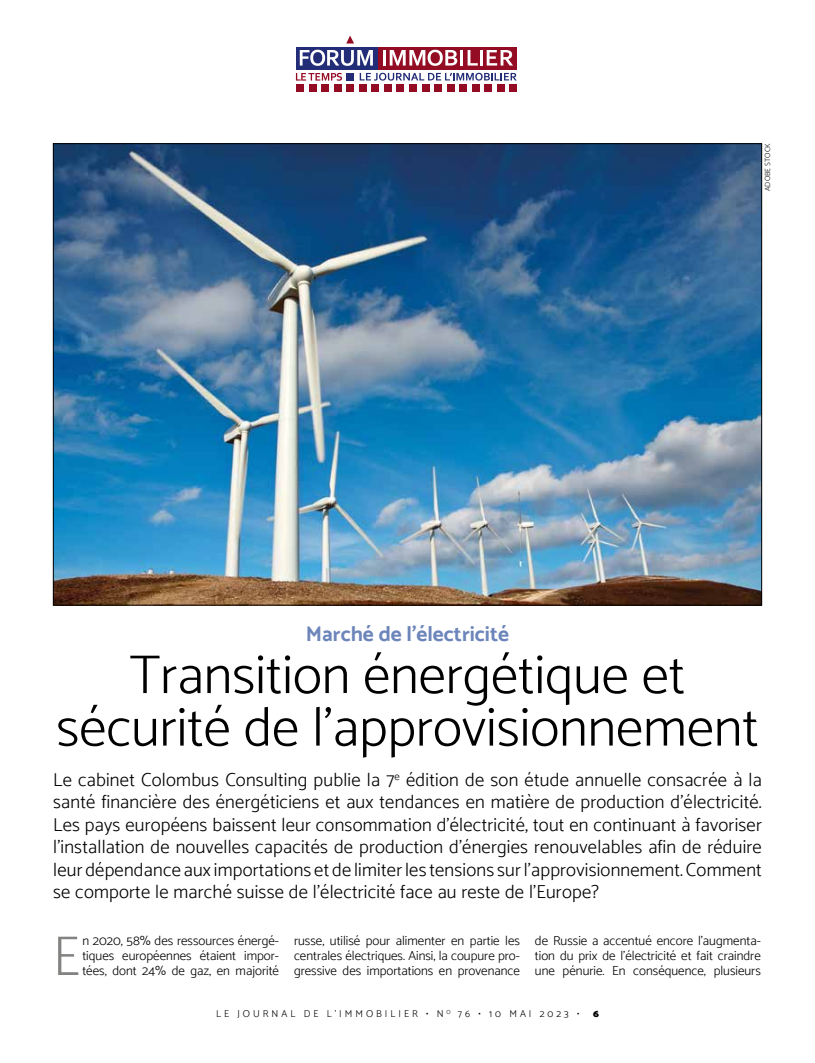
<style>
.page{position:relative;width:815px;height:1063px;background:#fff}
.page>*{position:absolute;margin:0;border:0;box-sizing:border-box;transform-origin:0 0}
.t1{font:300 56.38px "Catamaran";color:#838382;scale:.93 1}
.t2{font:300 55px/52.5px "Catamaran";color:#000;text-align:center}
.t3{font:700 21.25px "Catamaran";color:#6c85ba}
.t4{font:300 18.75px/22.5px "Catamaran";letter-spacing:.01em;color:#000;text-align:justify}
.t5{font:300 13.12px/15px "Catamaran";color:#000;text-align:justify}
.t6{font:300 10px "Catamaran";letter-spacing:.3em;color:#000}
.t7{font:900 10px "Catamaran";color:#000}
.t8{font:300 7.5px "Catamaran";letter-spacing:.01em;color:#000}
</style>
<div class="page">
<svg style="left:296px;top:73px;width:46px;height:8px"></svg>
<svg style="left:360px;top:73px;width:157px;height:8px"></svg>
<div style="left:296px;top:47px;width:82px;height:22px;background:#232c77"></div>
<div style="left:378px;top:47px;width:139px;height:22px;background:#940b24"></div>
<svg style="left:300px;top:50px;width:73px;height:16px"></svg>
<hr style="left:383px;top:50px;width:3px;height:16px;background:#fff">
<svg style="left:390px;top:50px;width:67px;height:16px"></svg>
<hr style="left:460px;top:50px;width:3px;height:16px;background:#fff">
<svg style="left:468px;top:50px;width:10px;height:16px"></svg>
<hr style="left:480px;top:50px;width:3px;height:16px;background:#fff">
<svg style="left:487px;top:50px;width:26px;height:16px"></svg>
<div style="left:296px;top:84px;width:8px;height:8px;background:#940b24"></div>
<div style="left:309px;top:84px;width:7px;height:8px;background:#940b24"></div>
<div style="left:321px;top:84px;width:8px;height:8px;background:#940b24"></div>
<div style="left:334px;top:84px;width:8px;height:8px;background:#940b24"></div>
<div style="left:346px;top:84px;width:8px;height:8px;background:#940b24"></div>
<div style="left:346px;top:73px;width:8px;height:8px;background:#232c77"></div>
<svg style="left:346px;top:36px;width:8px;height:8px"></svg>
<div style="left:359px;top:84px;width:8px;height:8px;background:#940b24"></div>
<div style="left:371px;top:84px;width:8px;height:8px;background:#940b24"></div>
<div style="left:384px;top:84px;width:8px;height:8px;background:#940b24"></div>
<div style="left:396px;top:84px;width:8px;height:8px;background:#940b24"></div>
<div style="left:409px;top:84px;width:8px;height:8px;background:#940b24"></div>
<div style="left:422px;top:84px;width:7px;height:8px;background:#940b24"></div>
<div style="left:434px;top:84px;width:8px;height:8px;background:#940b24"></div>
<div style="left:447px;top:84px;width:8px;height:8px;background:#940b24"></div>
<div style="left:459px;top:84px;width:8px;height:8px;background:#940b24"></div>
<div style="left:472px;top:84px;width:8px;height:8px;background:#940b24"></div>
<div style="left:484px;top:84px;width:8px;height:8px;background:#940b24"></div>
<div style="left:497px;top:84px;width:8px;height:8px;background:#940b24"></div>
<div style="left:509px;top:84px;width:8px;height:8px;background:#940b24"></div>
<img style="left:55px;top:146px;width:705px;height:457px">
<p class="t8" style="left:763px;top:191px;width:49px;rotate:-90deg">ADOBE STOCK</p>
<p class="t3" style="left:306px;top:621px;width:205px">Marché de l’électricité</p>
<h2 class="t2" style="left:56px;top:648px;width:704px">Transition énergétique et sécurité de l’approvisionnement</h2>
<p class="t4" style="left:53px;top:768px;width:710px">Le cabinet Colombus Consulting publie la 7<sup>e</sup> édition de son étude annuelle consacrée à la santé financière des énergéticiens et aux tendances en matière de production d’électricité.<br>Les pays européens baissent leur consommation d’électricité, tout en continuant à favoriser l’installation de nouvelles capacités de production d’énergies renouvelables afin de réduire leur dépendance aux importations et de limiter les tensions sur l’approvisionnement. Comment se comporte le marché suisse de l’électricité face au reste de l’Europe?</p>
<h1 class="t1" style="left:53px;top:923px;width:30px">E</h1>
<p class="t5" style="left:82px;top:933px;width:198px">n 2020, 58% des ressources énergé&shy;tiques européennes étaient impor&shy;tées, dont 24% de gaz, en majorité</p>
<p class="t5" style="left:294px;top:933px;width:227px">russe, utilisé pour alimenter en partie les centrales électriques. Ainsi, la coupure pro&shy;gressive des importations en provenance</p>
<p class="t5" style="left:535px;top:933px;width:227px">de Russie a accentué encore l’augmenta&shy;tion du prix de l’électricité et fait craindre une pénurie. En conséquence, plusieurs</p>
<p class="t6" style="left:216px;top:1008px;width:365px">LE JOURNAL DE L’IMMOBILIER • N <sup>O</sup> 76 • 10 MAI 2023 •</p>
<p class="t7" style="left:593px;top:1008px;width:7px">6</p>
</div>
